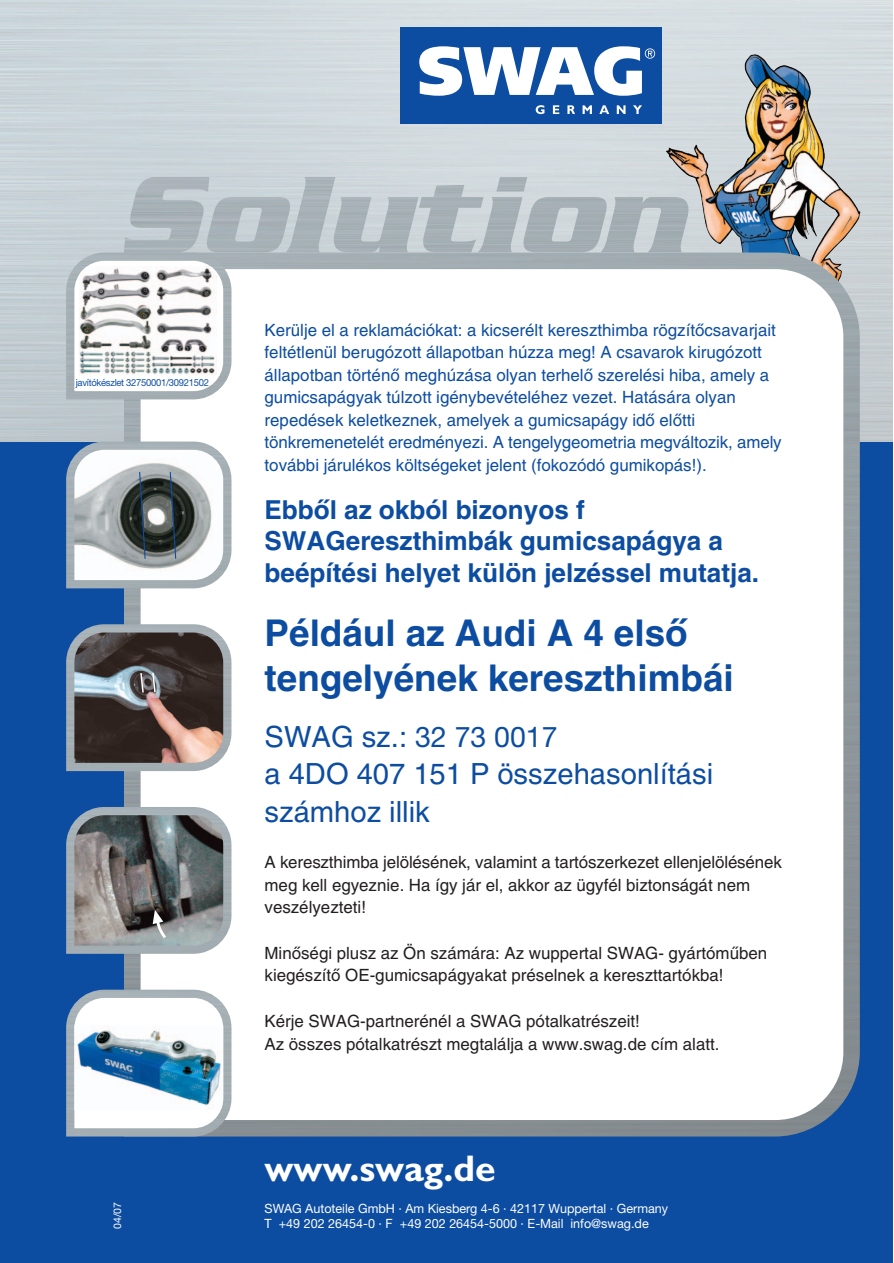
<style>
.page{position:relative;width:894px;height:1263px;background:#fff}
.page>*{position:absolute;margin:0;border:0;box-sizing:border-box;transform-origin:0 0}
.t1{font:700 37.2px "Gill Sans";color:#fff}
.t2{font:700 36px/45px "H Central";color:#0d4da1}
.t3{font:28.5px/37.5px "H Central";color:#0d4da1}
.t4{font:700 25.5px/31.5px "H Central";color:#0d4da1}
.t5{font:16.5px/22.5px "H Central";color:#0d4da1}
.t6{font:16.5px/22.5px "H Central";color:#231f20}
.t7{font:12.75px/15.8px "Helvetica Neue";color:#fff}
.t8{font:10.5px "Helvetica Neue";color:#fff}
.t9{font:9.75px "Helvetica Neue";letter-spacing:-.03em;color:#0d4da1}
.s1{font-family:"Helvetica Neue"}
</style>
<div class="page">
<img style="left:0;top:0;width:893px;height:442px">
<div style="left:0;top:442px;width:893px;height:821px;background:#0d4da1"></div>
<img style="left:124px;top:253px;width:736px;height:884px">
<div style="left:141px;top:269px;width:702px;height:851px;background:#fff"></div>
<div style="left:400px;top:27px;width:261px;height:97px;background:#0d4da1"></div>
<svg style="left:419px;top:46px;width:236px;height:50px"></svg>
<svg style="left:536px;top:105px;width:9px;height:9px"></svg>
<svg style="left:553px;top:105px;width:6px;height:9px"></svg>
<svg style="left:567px;top:105px;width:8px;height:9px"></svg>
<svg style="left:583px;top:105px;width:9px;height:9px"></svg>
<svg style="left:599px;top:105px;width:10px;height:9px"></svg>
<svg style="left:617px;top:105px;width:9px;height:9px"></svg>
<svg style="left:633px;top:105px;width:9px;height:9px"></svg>
<img style="left:124px;top:177px;width:85px;height:75px">
<img style="left:207px;top:197px;width:79px;height:55px">
<img style="left:286px;top:177px;width:49px;height:75px">
<img style="left:334px;top:197px;width:85px;height:55px">
<img style="left:419px;top:185px;width:59px;height:67px">
<img style="left:478px;top:177px;width:49px;height:75px">
<img style="left:523px;top:197px;width:78px;height:55px">
<img style="left:601px;top:197px;width:88px;height:55px">
<img style="left:66px;top:253px;width:165px;height:146px">
<svg style="left:74px;top:261px;width:149px;height:130px"></svg>
<img style="left:80px;top:266px;width:137px;height:109px">
<img style="left:66px;top:442px;width:165px;height:146px">
<img style="left:74px;top:450px;width:149px;height:130px">
<svg style="left:138px;top:471px;width:8px;height:89px"></svg>
<svg style="left:169px;top:471px;width:8px;height:89px"></svg>
<img style="left:66px;top:624px;width:165px;height:147px">
<img style="left:74px;top:633px;width:149px;height:130px">
<svg style="left:139px;top:671px;width:6px;height:23px"></svg>
<svg style="left:151px;top:671px;width:6px;height:23px"></svg>
<img style="left:66px;top:807px;width:165px;height:147px">
<img style="left:74px;top:815px;width:149px;height:131px">
<svg style="left:153px;top:910px;width:16px;height:31px"></svg>
<img style="left:66px;top:990px;width:165px;height:147px">
<svg style="left:74px;top:998px;width:149px;height:130px;background:#f7f8f8"></svg>
<img style="left:75px;top:1026px;width:148px;height:83px">
<p class="t9" style="left:76px;top:379px;width:135px">javítókészlet 32750001/30921502</p>
<p class="t8" style="left:114px;top:1229px;width:28px;rotate:-90deg">04/07</p>
<p class="t5" style="left:265px;top:320px;width:519px">Kerülje el a reklamációkat: a kicserélt kereszthimba rögzítŒcsavarjait feltétlenül berugózott állapotban húzza meg! A csavarok kirugózott állapotban történŒ meghúzása olyan terhelŒ szerelési hiba, amely a gumicsapágyak túlzott igénybevételéhez vezet. Hatására olyan repedések keletkeznek, amelyek a gumicsapágy idŒ elŒtti tönkremenetelét eredményezi. A tengelygeometria megváltozik, amely további járulékos költségeket jelent (fokozódó gumikopás!).</p>
<h3 class="t4" style="left:265px;top:497px;width:496px">EbbŒl az okból bizonyos f<br>SWAGereszthimbák gumicsapágya a beépítési helyet külön jelzéssel mutatja.</h3>
<h2 class="t2" style="left:265px;top:615px;width:471px">Például az Audi A 4 elsŒ tengelyének kereszthimbái</h2>
<h3 class="t3" style="left:265px;top:721px;width:450px">SWAG sz.: <span class="s1">32 73 0017<br></span>a 4DO 407 151 P összehasonlítási számhoz illik</h3>
<p class="t6" style="left:265px;top:853px;width:519px">A kereszthimba jelölésének, valamint a tartószerkezet ellenjelölésének meg kell egyeznie. Ha így jár el, akkor az ügyfél biztonságát nem veszélyezteti!</p>
<p class="t6" style="left:265px;top:944px;width:504px">MinŒségi plusz az Ön számára: Az wuppertal SWAG- gyártómıben kiegészítŒ OE-gumicsapágyakat préselnek a kereszttartókba!</p>
<p class="t6" style="left:265px;top:1012px;width:457px">Kérje SWAG-partnerénél a SWAG pótalkatrészeit!<br>Az összes pótalkatrészt megtalálja a www.swag.de cím alatt.</p>
<h1 class="t1" style="left:265px;top:1156px;width:233px">www.swag.de</h1>
<p class="t7" style="left:265px;top:1201px;width:405px">SWAG Autoteile GmbH · Am Kiesberg 4-6 · 42117 Wuppertal · Germany<br>T +49 202 26454-0 · F +49 202 26454-5000 · E-Mail info@swag.de</p>
</div>
